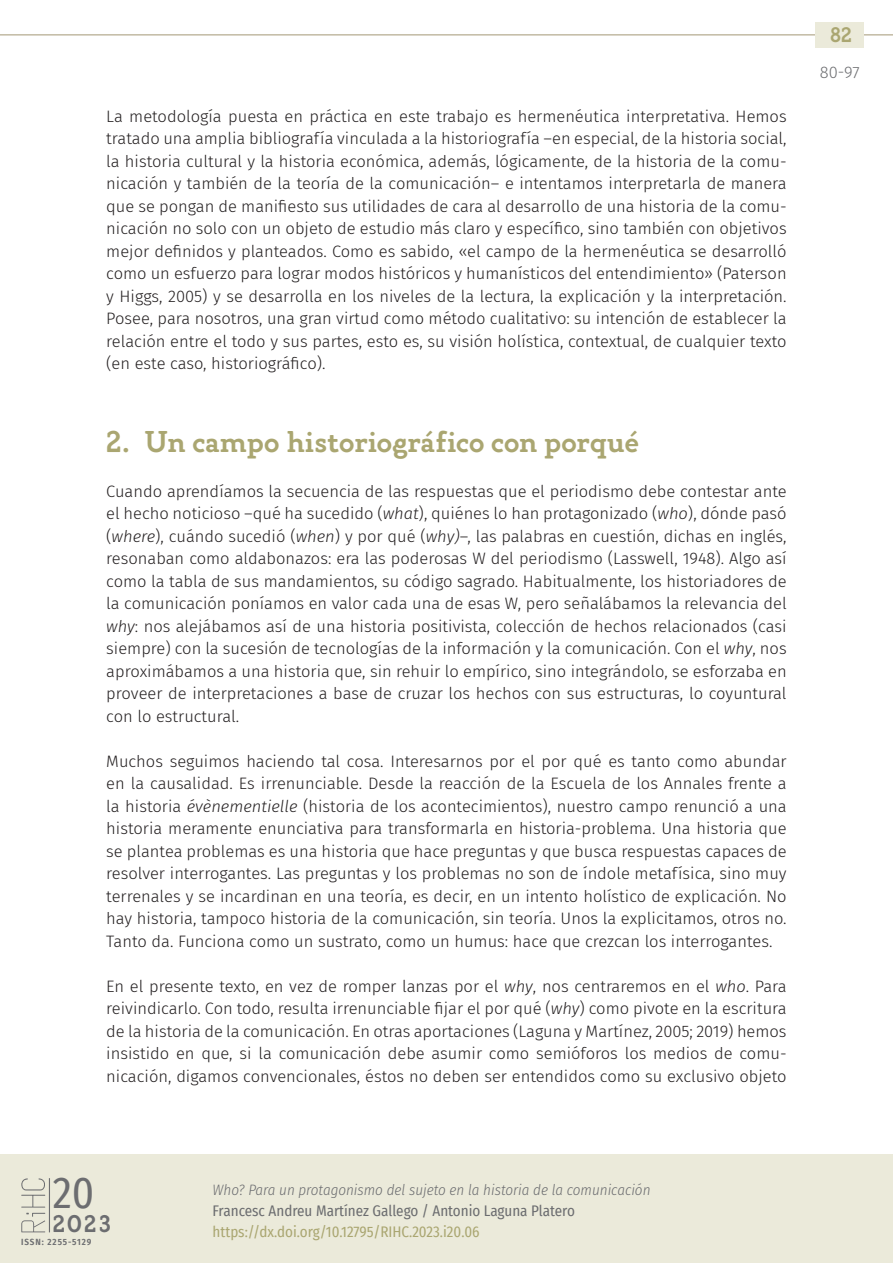
<style>
.page{position:relative;width:893px;height:1263px;background:#fff}
.page>*{position:absolute;margin:0;border:0;box-sizing:border-box;transform-origin:0 0}
.t1{font:43.2px "Fira Sans Condensed";color:#6c6d70}
._40_enunc_1{font:600 30px "Gambero";color:#aaa671}
.t2{font:600 24px "Gambero";color:#6c6d70}
.t3{font:600 21px "Gambero";color:#aaa671}
._00_bsc{font:300 16.5px/22.5px "Fira Sans";color:#231f20;text-align:justify}
._00_bsc_tras{font:300 16.5px/22.5px "Fira Sans";color:#231f20;text-align:justify}
.t4{font:300 16.5px "Fira Sans";color:#6c6d70}
.t5{font:italic 300 15px "Fira Sans Condensed";color:#6c6d70}
.t6{font:15px "Fira Sans Condensed";color:#6c6d70}
.t7{font:15px "Fira Sans Condensed";color:#aaa671}
.t8{font:600 9px "Fira Sans Condensed";letter-spacing:.1em;color:#6c6d70}
.s1{font-style:italic}
</style>
<div class="page">
<hr style="left:0;top:34px;width:893px;height:1px;background:#aea385">
<div style="left:816px;top:22px;width:48px;height:26px;background:#ebeada"></div>
<div style="left:0;top:1154px;width:893px;height:109px;background:#ebeada"></div>
<hr style="left:49px;top:1178px;width:1px;height:54px;background:#6c6d70">
<svg style="left:21px;top:1178px;width:24px;height:29px"></svg>
<svg style="left:21px;top:1213px;width:24px;height:19px"></svg>
<p class="_00_bsc" style="left:106px;top:105px;width:682px">La metodología puesta en práctica en este trabajo es hermenéutica interpretativa. Hemos tratado una amplia bibliografía vinculada a la historiografía –en especial, de la historia social, la historia cultural y la historia económica, además, lógicamente, de la historia de la comu&shy;nicación y también de la teoría de la comunicación– e intentamos interpretarla de manera que se pongan de manifiesto sus utilidades de cara al desarrollo de una historia de la comu&shy;nicación no solo con un objeto de estudio más claro y específico, sino también con objetivos mejor definidos y planteados. Como es sabido, «el campo de la hermenéutica se desarrolló como un esfuerzo para lograr modos históricos y humanísticos del entendimiento» (Paterson y Higgs, 2005) y se desarrolla en los niveles de la lectura, la explicación y la interpretación.<br>Posee, para nosotros, una gran virtud como método cualitativo: su intención de establecer la relación entre el todo y sus partes, esto es, su visión holística, contextual, de cualquier texto (en este caso, historiográfico).</p>
<p class="_40_enunc_1" style="left:106px;top:423px;width:534px">2. Un campo historiográfico con porqué</p>
<p class="_00_bsc_tras" style="left:106px;top:480px;width:682px">Cuando aprendíamos la secuencia de las respuestas que el periodismo debe contestar ante el hecho noticioso –qué ha sucedido (<span class="s1">what</span>), quiénes lo han protagonizado (<span class="s1">who</span>), dónde pasó (<span class="s1">where</span>), cuándo sucedió (<span class="s1">when</span>) y por qué (<span class="s1">why)</span>–, las palabras en cuestión, dichas en inglés, resonaban como aldabonazos: era las poderosas W del periodismo (Lasswell, 1948). Algo así como la tabla de sus mandamientos, su código sagrado. Habitualmente, los historiadores de la comunicación poníamos en valor cada una de esas W, pero señalábamos la relevancia del <span class="s1">why</span>: nos alejábamos así de una historia positivista, colección de hechos relacionados (casi siempre) con la sucesión de tecnologías de la información y la comunicación. Con el <span class="s1">why</span>, nos aproximábamos a una historia que, sin rehuir lo empírico, sino integrándolo, se esforzaba en proveer de interpretaciones a base de cruzar los hechos con sus estructuras, lo coyuntural con lo estructural.</p>
<p class="_00_bsc" style="left:106px;top:750px;width:682px">Muchos seguimos haciendo tal cosa. Interesarnos por el por qué es tanto como abundar en la causalidad. Es irrenunciable. Desde la reacción de la Escuela de los Annales frente a la historia <span class="s1">évènementielle</span> (historia de los acontecimientos), nuestro campo renunció a una historia meramente enunciativa para transformarla en historia-problema. Una historia que se plantea problemas es una historia que hace preguntas y que busca respuestas capaces de resolver interrogantes. Las preguntas y los problemas no son de índole metafísica, sino muy terrenales y se incardinan en una teoría, es decir, en un intento holístico de explicación. No hay historia, tampoco historia de la comunicación, sin teoría. Unos la explicitamos, otros no.<br>Tanto da. Funciona como un sustrato, como un humus: hace que crezcan los interrogantes.</p>
<p class="_00_bsc" style="left:106px;top:975px;width:682px">En el presente texto, en vez de romper lanzas por el <span class="s1">why</span>, nos centraremos en el <span class="s1">who</span>. Para reivindicarlo. Con todo, resulta irrenunciable fijar el por qué (<span class="s1">why</span>) como pivote en la escritura de la historia de la comunicación. En otras aportaciones (Laguna y Martínez, 2005; 2019) hemos insistido en que, si la comunicación debe asumir como semióforos los medios de comu&shy;nicación, digamos convencionales, éstos no deben ser entendidos como su exclusivo objeto</p>
<p class="t3" style="left:830px;top:22px;width:23px">82</p>
<p class="t4" style="left:820px;top:60px;width:41px">80-97</p>
<h1 class="t1" style="left:53px;top:1160px;width:43px">20</h1>
<h3 class="t2" style="left:53px;top:1209px;width:60px">2023</h3>
<p class="t8" style="left:21px;top:1234px;width:71px">ISSN: 2255-5129</p>
<p class="t5" style="left:213px;top:1179px;width:439px">Who? Para un protagonismo del sujeto en la historia de la comunicación</p>
<p class="t6" style="left:213px;top:1199px;width:364px">Francesc Andreu Martínez Gallego / Antonio Laguna Platero</p>
<p class="t7" style="left:213px;top:1220px;width:268px">https://dx.doi.org/10.12795/RIHC.2023.i20.06</p>
</div>
